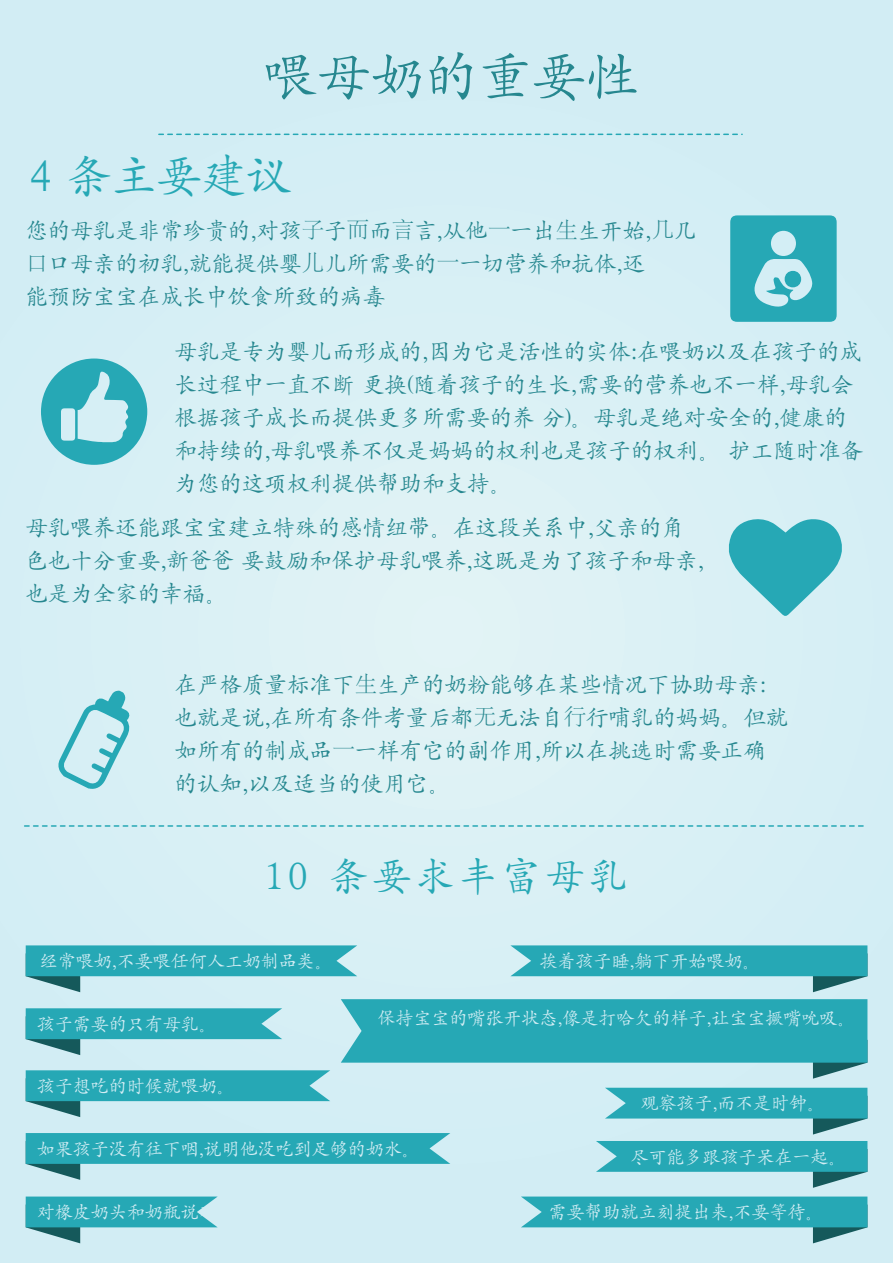
<style>
.page{position:relative;width:893px;height:1263px;background:#d6eff5}
.page>*{position:absolute;margin:0;border:0;box-sizing:border-box;transform-origin:0 0}
.t1{font:53.7px "SIL Kai Reg Jian";color:#26878f}
.t2{font:45px "SIL Kai Reg Jian";color:#26a8b5}
.t3{font:39px "SIL Kai Reg Jian";letter-spacing:.11em;color:#26a8b5}
.t4{font:22.5px/33px "SIL Kai Reg Jian";color:#26878f}
.t5{font:18px "SIL Kai Reg Jian";color:#d2edf4}
.s1{font-family:"Adobe Song Std";font-weight:300}
</style>
<div class="page">
<svg style="left:159px;top:134px;width:583px;height:1px"></svg>
<svg style="left:25px;top:825px;width:839px;height:2px"></svg>
<svg style="left:730px;top:215px;width:107px;height:107px"></svg>
<div style="left:785px;top:271px;width:16px;height:16px;background:#26a8b5;border-radius:50%"></div>
<svg style="left:41px;top:358px;width:106px;height:107px"></svg>
<svg style="left:729px;top:519px;width:113px;height:97px"></svg>
<svg style="left:58px;top:690px;width:72px;height:99px"></svg>
<svg style="left:26px;top:945px;width:331px;height:47px"></svg>
<svg style="left:26px;top:1008px;width:256px;height:47px"></svg>
<svg style="left:26px;top:1070px;width:304px;height:47px"></svg>
<svg style="left:26px;top:1133px;width:424px;height:47px"></svg>
<svg style="left:26px;top:1196px;width:192px;height:47px"></svg>
<svg style="left:510px;top:945px;width:357px;height:47px"></svg>
<svg style="left:341px;top:999px;width:526px;height:80px"></svg>
<svg style="left:605px;top:1088px;width:262px;height:46px"></svg>
<svg style="left:596px;top:1141px;width:271px;height:47px"></svg>
<svg style="left:521px;top:1196px;width:346px;height:47px"></svg>
<h1 class="t1" style="left:264px;top:40px;width:377px">喂母奶的重要性</h1>
<h2 class="t2" style="left:30px;top:146px;width:264px">4 条主要建议</h2>
<p class="t4" style="left:26px;top:212px;width:673px">您的母乳是非常珍贵的,对孩<span class="s1">子</span>子<span class="s1">而</span>而<span class="s1">言</span>言,从他<span class="s1">一</span>一出<span class="s1">生</span>生开始,<span class="s1">几</span>几<span class="s1">口</span>口母亲的初乳,就能提供婴<span class="s1">儿</span>儿所需要的<span class="s1">一</span>一切营养和抗体,还<br>能预防宝宝在成长中饮食所致的病毒</p>
<p class="t4" style="left:175px;top:334px;width:690px">母乳是专为婴儿而形成的,因为它是活性的实体:在喂奶以及在孩子的成长过程中一直不断 更换(随着孩子的生长,需要的营养也不一样,母乳会根据孩子成长而提供更多所需要的养 分)。母乳是绝对安全的,健康的和持续的,母乳喂养不仅是妈妈的权利也是孩子的权利。 护工随时准备为您的这项权利提供帮助和支持。</p>
<p class="t4" style="left:26px;top:510px;width:680px">母乳喂养还能跟宝宝建立特殊的感情纽带。在这段关系中,父亲的角色也十分重要,新爸爸 要鼓励和保护母乳喂养,这既是为了孩子和母亲,也是为全家的幸福。</p>
<p class="t4" style="left:175px;top:666px;width:615px">在严格质量标准下<span class="s1">生</span>生产的奶粉能够在某些情况下协助母亲:也就是说,在所有条件考量后都<span class="s1">无</span>无法自<span class="s1">行</span>行哺乳的妈妈。但就如所有的制成品<span class="s1">一</span>一样有它的副作用,所以在挑选时需要正确的认知,以及适当的使用它。</p>
<h3 class="t3" style="left:264px;top:850px;width:365px">10 条要求丰富母乳</h3>
<p class="t5" style="left:40px;top:949px;width:294px">经常喂奶,不要喂任何人工奶制品类。</p>
<p class="t5" style="left:37px;top:1011px;width:182px">孩子需要的只有母乳。</p>
<p class="t5" style="left:540px;top:949px;width:222px">挨着孩子睡,躺下开始喂奶。</p>
<p class="t5" style="left:378px;top:1006px;width:479px">保持宝宝的嘴张开状态,像是打哈欠的样子,让宝宝撅嘴吮吸。</p>
<p class="t5" style="left:37px;top:1074px;width:200px">孩子想吃的时候就喂奶。</p>
<p class="t5" style="left:37px;top:1137px;width:384px">如果孩子没有往下咽,说明他没吃到足够的奶水。</p>
<p class="t5" style="left:37px;top:1199px;width:200px">对橡皮奶头和奶瓶说不。</p>
<p class="t5" style="left:641px;top:1091px;width:186px">观察孩子,而不是时钟。</p>
<p class="t5" style="left:631px;top:1145px;width:217px">尽可能多跟孩子呆在一起。</p>
<p class="t5" style="left:549px;top:1199px;width:276px">需要帮助就立刻提出来,不要等待。</p>
</div>
